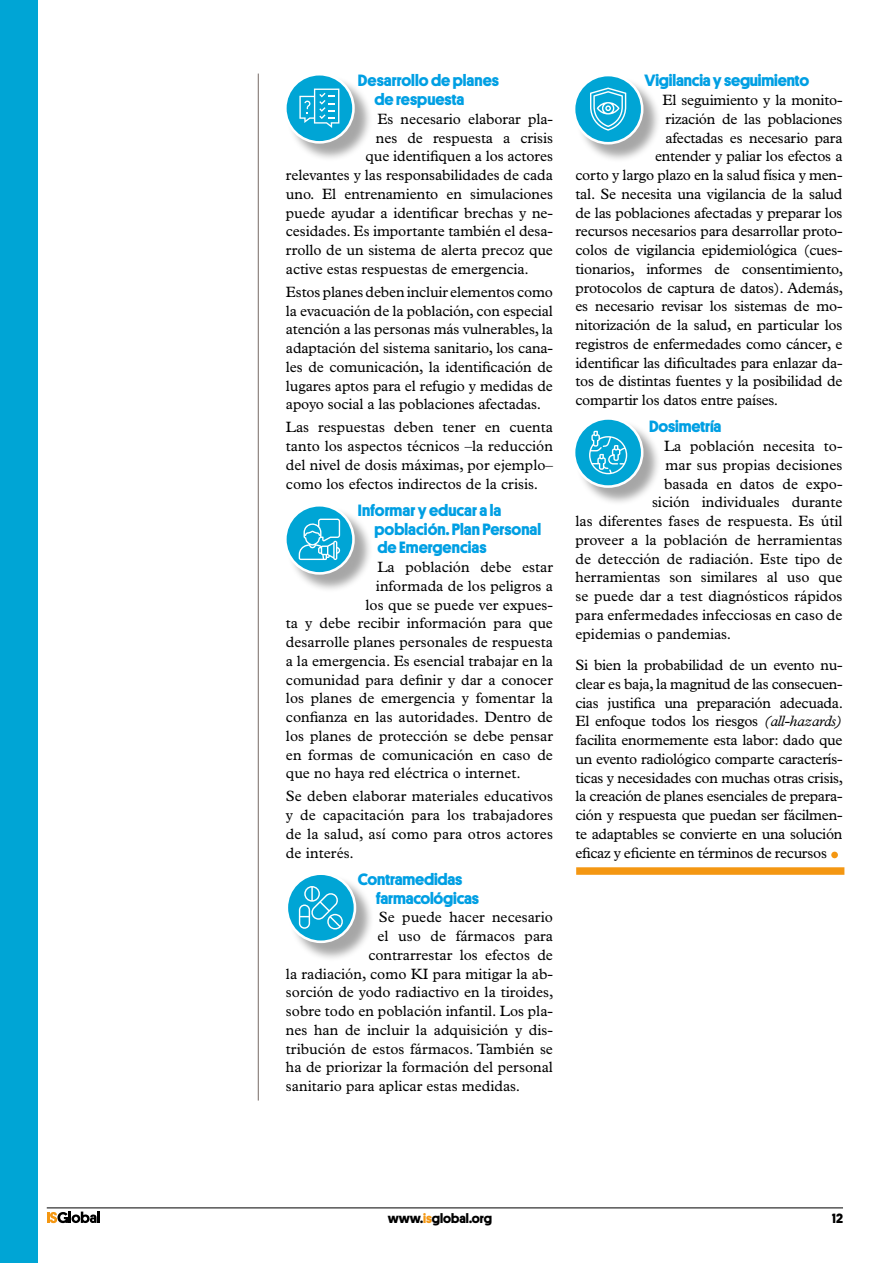
<style>
.page{position:relative;width:893px;height:1263px;background:#fff}
.page>*{position:absolute;margin:0;border:0;box-sizing:border-box;transform-origin:0 0}
.text_base{font:54px "Plantin";color:#f49712}
.text_base-2{font:700 16.5px/18.8px "Platform";letter-spacing:-.01em;color:#009fe3}
.text_base-3{font:15px/18.8px "Plantin";color:#000;text-align:justify}
.t1{font:700 13.5px "Platform";color:#000}
.s1{font-style:italic}
.s2{color:#f49712}
</style>
<div class="page">
<svg style="left:47px;top:1211px;width:53px;height:12px"></svg>
<hr style="left:47px;top:1207px;width:796px;height:1px;background:#000">
<div style="left:0;top:0;width:37px;height:1263px;background:#00a5d5"></div>
<div style="left:576px;top:867px;width:268px;height:8px;background:#f49712"></div>
<div style="left:288px;top:875px;width:87px;height:87px;background:#000;opacity:.35"></div>
<svg style="left:287px;top:874px;width:68px;height:68px"></svg>
<div style="left:286px;top:872px;width:70px;height:71px;border:3px solid #fff;border-radius:50%"></div>
<div style="left:575px;top:76px;width:87px;height:87px;background:#000;opacity:.35"></div>
<div style="left:574px;top:75px;width:68px;height:68px;background:#00a5d5;border-radius:50%"></div>
<div style="left:573px;top:74px;width:70px;height:70px;border:3px solid #fff;border-radius:50%"></div>
<div style="left:575px;top:420px;width:87px;height:86px;background:#000;opacity:.35"></div>
<div style="left:574px;top:418px;width:68px;height:69px;background:#00a5d5;border-radius:50%"></div>
<div style="left:573px;top:417px;width:70px;height:71px;border:3px solid #fff;border-radius:50%"></div>
<div style="left:287px;top:75px;width:86px;height:87px;background:#000;opacity:.35"></div>
<div style="left:285px;top:74px;width:68px;height:68px;background:#00a5d5;border-radius:50%"></div>
<div style="left:284px;top:73px;width:71px;height:71px;border:3px solid #fff;border-radius:50%"></div>
<svg style="left:299px;top:89px;width:40px;height:39px"></svg>
<div style="left:287px;top:506px;width:86px;height:87px;background:#000;opacity:.35"></div>
<div style="left:285px;top:505px;width:68px;height:68px;background:#00a5d5;border-radius:50%"></div>
<div style="left:284px;top:504px;width:71px;height:71px;border:3px solid #fff;border-radius:50%"></div>
<svg style="left:299px;top:518px;width:41px;height:42px"></svg>
<svg style="left:299px;top:886px;width:45px;height:43px;background:#31b6dd"></svg>
<svg style="left:590px;top:88px;width:36px;height:43px"></svg>
<svg style="left:589px;top:431px;width:38px;height:43px"></svg>
<hr style="left:258px;top:74px;width:1px;height:1026px;background:#867b77">
<p class="text_base-2" style="left:374px;top:70px;width:126px;text-indent:-16px">Desarrollo de planes de respuesta</p>
<p class="text_base-3" style="left:377px;top:109px;width:177px">Es necesario elaborar pla-</p>
<p class="text_base-3" style="left:376px;top:128px;width:178px">nes de respuesta a crisis</p>
<p class="text_base-3" style="left:365px;top:147px;width:189px">que identifiquen a los actores</p>
<p class="text_base-3" style="left:286px;top:166px;width:269px">relevantes y las responsabilidades de cada</p>
<p class="text_base-3" style="left:286px;top:184px;width:268px">uno. El entrenamiento en simulaciones</p>
<p class="text_base-3" style="left:286px;top:203px;width:269px">puede ayudar a identificar brechas y ne-</p>
<p class="text_base-3" style="left:286px;top:222px;width:269px">cesidades. Es importante también el desa-</p>
<p class="text_base-3" style="left:286px;top:241px;width:268px">rrollo de un sistema de alerta precoz que</p>
<p class="text_base-3" style="left:286px;top:259px;width:245px">active estas respuestas de emergencia.</p>
<p class="text_base-3" style="left:286px;top:282px;width:269px">Estos planes deben incluir elementos como la evacuación de la población, con especial atención a las personas más vulnerables, la adaptación del sistema sanitario, los cana&shy;les de comunicación, la identificación de lugares aptos para el refugio y medidas de apoyo social a las poblaciones afectadas.</p>
<p class="text_base-3" style="left:286px;top:418px;width:269px">Las respuestas deben tener en cuenta tanto los aspectos técnicos –la reducción del nivel de dosis máximas, por ejemplo– como los efectos indirectos de la crisis.</p>
<p class="text_base-2" style="left:374px;top:500px;width:168px;text-indent:-16px">Informar y educar a la población. Plan Personal de Emergencias</p>
<p class="text_base-3" style="left:377px;top:558px;width:177px">La población debe estar</p>
<p class="text_base-3" style="left:376px;top:576px;width:179px">informada de los peligros a</p>
<p class="text_base-3" style="left:365px;top:595px;width:189px">los que se puede ver expues-</p>
<p class="text_base-3" style="left:286px;top:614px;width:269px">ta y debe recibir información para que</p>
<p class="text_base-3" style="left:286px;top:633px;width:269px">desarrolle planes personales de respuesta</p>
<p class="text_base-3" style="left:286px;top:651px;width:269px">a la emergencia. Es esencial trabajar en la</p>
<p class="text_base-3" style="left:286px;top:670px;width:268px">comunidad para definir y dar a conocer</p>
<p class="text_base-3" style="left:286px;top:689px;width:269px">los planes de emergencia y fomentar la</p>
<p class="text_base-3" style="left:286px;top:708px;width:269px">confianza en las autoridades. Dentro de</p>
<p class="text_base-3" style="left:286px;top:726px;width:268px">los planes de protección se debe pensar</p>
<p class="text_base-3" style="left:286px;top:745px;width:268px">en formas de comunicación en caso de</p>
<p class="text_base-3" style="left:286px;top:764px;width:236px">que no haya red eléctrica o internet.</p>
<p class="text_base-3" style="left:286px;top:787px;width:269px">Se deben elaborar materiales educativos y de capacitación para los trabajadores de la salud, así como para otros actores de interés.</p>
<p class="text_base-2" style="left:376px;top:869px;width:105px;text-indent:-18px">Contramedidas farmacológicas</p>
<p class="text_base-3" style="left:379px;top:908px;width:175px">Se puede hacer necesario</p>
<p class="text_base-3" style="left:377px;top:927px;width:177px">el uso de fármacos para</p>
<p class="text_base-3" style="left:368px;top:945px;width:186px">contrarrestar los efectos de</p>
<p class="text_base-3" style="left:286px;top:964px;width:269px">la radiación, como KI para mitigar la ab-</p>
<p class="text_base-3" style="left:286px;top:983px;width:269px">sorción de yodo radiactivo en la tiroides,</p>
<p class="text_base-3" style="left:286px;top:1002px;width:269px">sobre todo en población infantil. Los pla-</p>
<p class="text_base-3" style="left:286px;top:1020px;width:269px">nes han de incluir la adquisición y dis-</p>
<p class="text_base-3" style="left:286px;top:1039px;width:269px">tribución de estos fármacos. También se</p>
<p class="text_base-3" style="left:286px;top:1058px;width:269px">ha de priorizar la formación del personal</p>
<p class="text_base-3" style="left:286px;top:1077px;width:236px">sanitario para aplicar estas medidas.</p>
<p class="text_base-2" style="left:644px;top:70px;width:166px">Vigilancia y seguimiento</p>
<p class="text_base-3" style="left:662px;top:91px;width:182px">El seguimiento y la monito-</p>
<p class="text_base-3" style="left:665px;top:109px;width:179px">rización de las poblaciones</p>
<p class="text_base-3" style="left:665px;top:128px;width:178px">afectadas es necesario para</p>
<p class="text_base-3" style="left:655px;top:147px;width:189px">entender y paliar los efectos a</p>
<p class="text_base-3" style="left:575px;top:166px;width:269px">corto y largo plazo en la salud física y men-</p>
<p class="text_base-3" style="left:575px;top:184px;width:268px">tal. Se necesita una vigilancia de la salud</p>
<p class="text_base-3" style="left:575px;top:203px;width:268px">de las poblaciones afectadas y preparar los</p>
<p class="text_base-3" style="left:575px;top:222px;width:269px">recursos necesarios para desarrollar proto-</p>
<p class="text_base-3" style="left:575px;top:241px;width:269px">colos de vigilancia epidemiológica (cues-</p>
<p class="text_base-3" style="left:575px;top:259px;width:269px">tionarios, informes de consentimiento,</p>
<p class="text_base-3" style="left:575px;top:278px;width:269px">protocolos de captura de datos). Además,</p>
<p class="text_base-3" style="left:575px;top:297px;width:269px">es necesario revisar los sistemas de mo-</p>
<p class="text_base-3" style="left:575px;top:316px;width:268px">nitorización de la salud, en particular los</p>
<p class="text_base-3" style="left:575px;top:334px;width:269px">registros de enfermedades como cáncer, e</p>
<p class="text_base-3" style="left:575px;top:353px;width:269px">identificar las dificultades para enlazar da-</p>
<p class="text_base-3" style="left:575px;top:372px;width:269px">tos de distintas fuentes y la posibilidad de</p>
<p class="text_base-3" style="left:575px;top:391px;width:204px">compartir los datos entre países.</p>
<p class="text_base-2" style="left:649px;top:416px;width:74px">Dosimetría</p>
<p class="text_base-3" style="left:664px;top:437px;width:180px">La población necesita to-</p>
<p class="text_base-3" style="left:665px;top:455px;width:178px">mar sus propias decisiones</p>
<p class="text_base-3" style="left:664px;top:474px;width:180px">basada en datos de expo-</p>
<p class="text_base-3" style="left:652px;top:493px;width:192px">sición individuales durante</p>
<p class="text_base-3" style="left:575px;top:512px;width:268px">las diferentes fases de respuesta. Es útil</p>
<p class="text_base-3" style="left:575px;top:530px;width:269px">proveer a la población de herramientas</p>
<p class="text_base-3" style="left:575px;top:549px;width:269px">de detección de radiación. Este tipo de</p>
<p class="text_base-3" style="left:575px;top:568px;width:269px">herramientas son similares al uso que</p>
<p class="text_base-3" style="left:575px;top:587px;width:268px">se puede dar a test diagnósticos rápidos</p>
<p class="text_base-3" style="left:575px;top:605px;width:269px">para enfermedades infecciosas en caso de</p>
<p class="text_base-3" style="left:575px;top:624px;width:157px">epidemias o pandemias.</p>
<p class="text_base-3" style="left:575px;top:656px;width:269px">Si bien la probabilidad de un evento nu&shy;clear es baja, la magnitud de las consecuen&shy;cias justifica una preparación adecuada.<br>El enfoque todos los riesgos <span class="s1">(all-hazards) </span>facilita enormemente esta labor: dado que un evento radiológico comparte caracterís&shy;ticas y necesidades con muchas otras crisis, la creación de planes esenciales de prepara&shy;ción y respuesta que puedan ser fácilmen&shy;te adaptables se convierte en una solución eficaz y eficiente en términos de recursos</p>
<p class="text_base" style="left:827px;top:809px;width:17px">.</p>
<p class="t1" style="left:388px;top:1208px;width:106px">www.<span class="s2">is</span>global.org</p>
<p class="t1" style="left:832px;top:1208px;width:12px">12</p>
</div>
